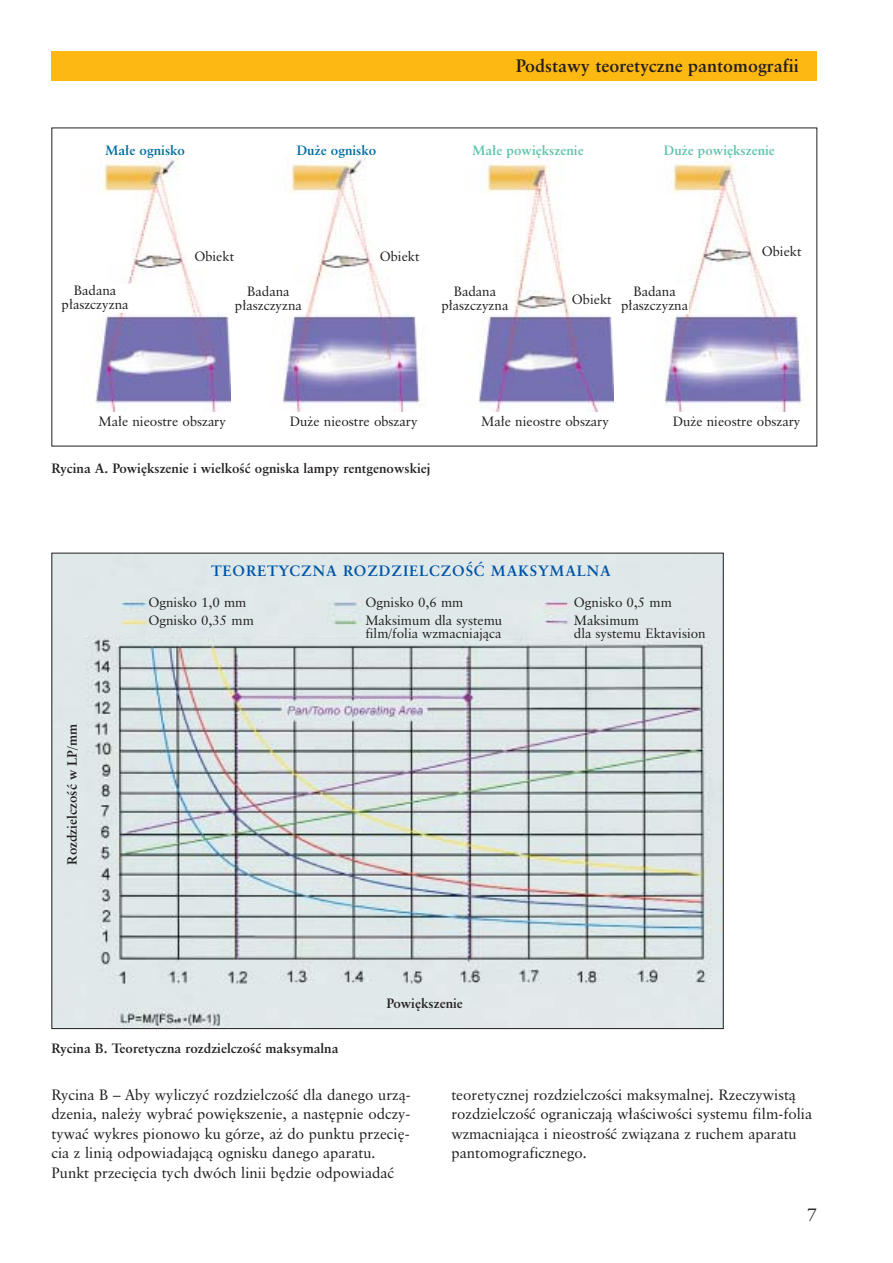
<style>
.page{position:relative;width:893px;height:1263px;background:#fff}
.page>*{position:absolute;margin:0;border:0;box-sizing:border-box;transform-origin:0 0}
.t1{font:700 18px "Classical Garamond PL";color:#231f1f}
.t2{font:18px "Classical Garamond PL";color:#231f1f}
.t3{font:15px/19.5px "Classical Garamond PL";color:#231f1f}
.t4{font:700 15px "Classical Garamond PL";letter-spacing:.055em;color:#0054a6}
.t5{font:13.5px/13.5px "Classical Garamond PL";color:#231f1f;text-align:center}
.t6{font:700 13.5px "Classical Garamond PL";color:#231f1f}
.t7{font:700 13.5px "Classical Garamond PL";color:#5fc3ad}
.t8{font:700 13.5px "Classical Garamond PL";color:#006c9f}
</style>
<div class="page">
<div style="left:51px;top:51px;width:766px;height:30px;background:#fdb812"></div>
<img style="left:93px;top:157px;width:138px;height:255px">
<img style="left:280px;top:157px;width:141px;height:255px">
<img style="left:476px;top:161px;width:137px;height:251px">
<img style="left:664px;top:163px;width:139px;height:249px">
<img style="left:53px;top:555px;width:668px;height:472px">
<div style="left:188px;top:247px;width:53px;height:21px;background:#fff"></div>
<div style="left:375px;top:247px;width:49px;height:21px;background:#fff"></div>
<div style="left:570px;top:290px;width:43px;height:21px;background:#fff"></div>
<div style="left:757px;top:242px;width:48px;height:21px;background:#fff"></div>
<div style="left:59px;top:284px;width:72px;height:29px;background:#fff"></div>
<div style="left:232px;top:285px;width:73px;height:29px;background:#fff"></div>
<div style="left:438px;top:285px;width:73px;height:29px;background:#fff"></div>
<div style="left:620px;top:285px;width:69px;height:29px;background:#fff"></div>
<p class="t1" style="left:516px;top:60px;width:284px">Podstawy teoretyczne pantomografii</p>
<p class="t8" style="left:105px;top:145px;width:81px">Ma∏e ognisko</p>
<p class="t8" style="left:297px;top:145px;width:81px">Du˝e ognisko</p>
<p class="t7" style="left:472px;top:145px;width:113px">Ma∏e powi´kszenie</p>
<p class="t7" style="left:663px;top:145px;width:113px">Du˝e powi´kszenie</p>
<p class="t5" style="left:194px;top:251px;width:41px">Obiekt</p>
<p class="t5" style="left:380px;top:251px;width:41px">Obiekt</p>
<p class="t5" style="left:62px;top:285px;width:68px">Badana p∏aszczyzna</p>
<p class="t5" style="left:235px;top:286px;width:68px">Badana p∏aszczyzna</p>
<p class="t5" style="left:441px;top:286px;width:68px">Badana p∏aszczyzna</p>
<p class="t5" style="left:621px;top:286px;width:68px">Badana p∏aszczyzna</p>
<p class="t5" style="left:572px;top:294px;width:41px">Obiekt</p>
<p class="t5" style="left:761px;top:246px;width:41px">Obiekt</p>
<p class="t5" style="left:98px;top:416px;width:129px">Ma∏e nieostre obszary</p>
<p class="t5" style="left:290px;top:416px;width:129px">Du˝e nieostre obszary</p>
<p class="t5" style="left:481px;top:416px;width:129px">Ma∏e nieostre obszary</p>
<p class="t5" style="left:672px;top:416px;width:129px">Du˝e nieostre obszary</p>
<p class="t6" style="left:51px;top:463px;width:381px">Rycina A. Powi´kszenie i wielkoÊç ogniska lampy rentgenowskiej</p>
<p class="t6" style="left:67px;top:865px;width:142px;rotate:-90deg">RozdzielczoÊç w LP/mm</p>
<p class="t4" style="left:211px;top:565px;width:401px">TEORETYCZNA ROZDZIELCZOÂå MAKSYMALNA</p>
<p class="t5" style="left:148px;top:597px;width:99px">Ognisko 1,0 mm</p>
<p class="t5" style="left:365px;top:597px;width:99px">Ognisko 0,6 mm</p>
<p class="t5" style="left:574px;top:597px;width:99px">Ognisko 0,5 mm</p>
<p class="t5" style="left:148px;top:615px;width:107px">Ognisko 0,35 mm</p>
<p class="t5" style="left:365px;top:615px;width:138px">Maksimum dla systemu</p>
<p class="t5" style="left:574px;top:615px;width:67px">Maksimum</p>
<p class="t5" style="left:365px;top:628px;width:137px">film/folia wzmacniajàca</p>
<p class="t5" style="left:574px;top:628px;width:133px">dla systemu Ektavision</p>
<p class="t6" style="left:386px;top:998px;width:78px">Powi´kszenie</p>
<p class="t6" style="left:51px;top:1044px;width:288px">Rycina B. Teoretyczna rozdzielczoÊç maksymalna</p>
<p class="t3" style="left:51px;top:1087px;width:361px">Rycina B – Aby wyliczyç rozdzielczoÊç dla danego urzà&shy;dzenia, nale˝y wybraç powi´kszenie, a nast´pnie odczy&shy;tywaç wykres pionowo ku górze, a˝ do punktu przeci´- cia z linià odpowiadajàcà ognisku danego aparatu.<br>Punkt przeci´cia tych dwóch linii b´dzie odpowiadaç</p>
<p class="t3" style="left:451px;top:1087px;width:362px">teoretycznej rozdzielczoÊci maksymalnej. Rzeczywistà rozdzielczoÊç ograniczajà w∏aÊciwoÊci systemu film-folia wzmacniajàca i nieostroÊç zwiàzana z ruchem aparatu pantomograficznego.</p>
<p class="t2" style="left:807px;top:1208px;width:12px">7</p>
</div>
